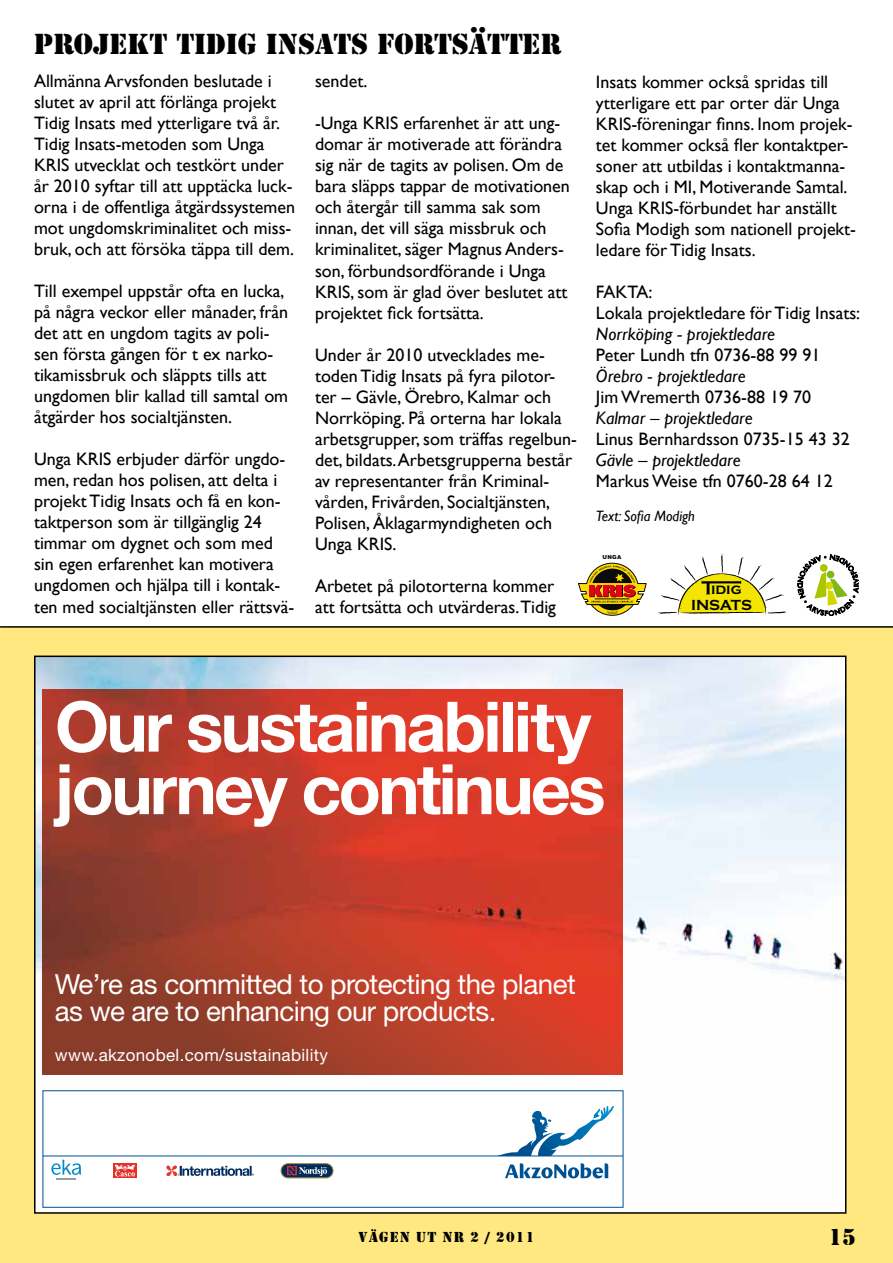
<style>
.page{position:relative;width:893px;height:1263px;background:#fff}
.page>*{position:absolute;margin:0;border:0;box-sizing:border-box;transform-origin:0 0}
.t1{font:700 69.75px/62.6px "Helvetica Neue LT Std";letter-spacing:-.04em;color:#fff}
.t2{font:27.75px/26.8px "Helvetica Neue LT Std";letter-spacing:-.02em;color:#fff}
.t3{font:27px "Stencil Std";color:#000}
.t4{font:24px "Stencil";color:#000}
.t5{font:18px/21px "Gill Sans";color:#000}
.t6{font:italic 18px "Gill Sans";color:#000}
.t7{font:16.95px "Helvetica Neue LT Std";letter-spacing:.02em;color:#fff}
.t8{font:700 15.3px "Copperplate Gothic";color:#000}
.t9{font:700 15.15px "Copperplate Gothic";color:#000}
.t10{font:italic 15px "Gill Sans";color:#000;scale:.96 1}
.t11{font:15px "Stencil";letter-spacing:.08em;color:#000}
.t12{font:900 5.55px "Arial";color:#0c0b0c}
</style>
<div class="page">
<div style="left:0;top:628px;width:893px;height:635px;background:#fee87f"></div>
<img style="left:37px;top:658px;width:806px;height:553px">
<img style="left:42px;top:689px;width:580px;height:386px">
<div style="left:43px;top:1091px;width:580px;height:116px;background:#fff"></div>
<svg style="left:497px;top:1106px;width:118px;height:50px"></svg>
<svg style="left:505px;top:1163px;width:103px;height:15px"></svg>
<hr style="left:43px;top:1156px;width:580px;height:1px;background:#005192">
<svg style="left:113px;top:1163px;width:24px;height:15px"></svg>
<svg style="left:115px;top:1165px;width:20px;height:11px"></svg>
<svg style="left:51px;top:1160px;width:30px;height:19px"></svg>
<svg style="left:166px;top:1165px;width:88px;height:11px"></svg>
<div style="left:281px;top:1164px;width:52px;height:14px;background:#002c5d;border-radius:7px"></div>
<div style="left:281px;top:1163px;width:52px;height:15px;border:1px solid #a1863d;border-radius:7px"></div>
<svg style="left:287px;top:1166px;width:40px;height:10px"></svg>
<svg style="left:798px;top:554px;width:61px;height:62px"></svg>
<svg style="left:659px;top:555px;width:127px;height:60px"></svg>
<hr style="left:0;top:626px;width:893px;height:2px;background:#000">
<svg style="left:578px;top:562px;width:69px;height:54px"></svg>
<h3 class="t3" style="left:34px;top:27px;width:529px">PROJEKT TIDIG INSATS FORTSÄTTER</h3>
<p class="t5" style="left:34px;top:71px;width:262px">Allmänna Arvsfonden beslutade i slutet av april att förlänga projekt Tidig Insats med ytterligare två år.<br>Tidig Insats-metoden som Unga KRIS utvecklat och testkört under år 2010 syftar till att upptäcka luck&shy;orna i de offentliga åtgärdssystemen mot ungdomskriminalitet och miss&shy;bruk, och att försöka täppa till dem.</p>
<p class="t5" style="left:34px;top:281px;width:256px">Till exempel uppstår ofta en lucka, på några veckor eller månader, från det att en ungdom tagits av poli&shy;sen första gången för t ex narko&shy;tikamissbruk och släppts tills att ungdomen blir kallad till samtal om åtgärder hos socialtjänsten.</p>
<p class="t5" style="left:34px;top:449px;width:262px">Unga KRIS erbjuder därför ungdo&shy;men, redan hos polisen, att delta i projekt Tidig Insats och få en kon&shy;taktperson som är tillgänglig 24 timmar om dygnet och som med sin egen erfarenhet kan motivera ungdomen och hjälpa till i kontak&shy;ten med socialtjänsten eller rättsvä-</p>
<p class="t5" style="left:315px;top:71px;width:54px">sendet.</p>
<p class="t5" style="left:315px;top:113px;width:256px">-Unga KRIS erfarenhet är att ung&shy;domar är motiverade att förändra sig när de tagits av polisen. Om de bara släpps tappar de motivationen och återgår till samma sak som innan, det vill säga missbruk och kriminalitet, säger Magnus Anders&shy;son, förbundsordförande i Unga<br>KRIS, som är glad över beslutet att projektet fick fortsätta.</p>
<p class="t5" style="left:315px;top:344px;width:263px">Under år 2010 utvecklades me&shy;toden Tidig Insats på fyra pilotor&shy;ter – Gävle, Örebro, Kalmar och<br>Norrköping. På orterna har lokala arbetsgrupper, som träffas regelbun&shy;det, bildats. Arbetsgrupperna består av representanter från Kriminal&shy;vården, Frivården, Socialtjänsten,<br>Polisen, Åklagarmyndigheten och<br>Unga KRIS.</p>
<p class="t5" style="left:315px;top:575px;width:242px">Arbetet på pilotorterna kommer att fortsätta och utvärderas.Tidig</p>
<p class="t5" style="left:596px;top:71px;width:262px">Insats kommer också spridas till ytterligare ett par orter där Unga KRIS-föreningar finns. Inom projek&shy;tet kommer också fler kontaktper&shy;soner att utbildas i kontaktmanna&shy;skap och i MI, Motiverande Samtal.<br>Unga KRIS-förbundet har anställt Sofia Modigh som nationell projekt&shy;ledare för Tidig Insats.</p>
<p class="t5" style="left:596px;top:281px;width:266px">FAKTA:<br>Lokala projektledare för Tidig Insats:</p>
<p class="t6" style="left:596px;top:323px;width:181px">Norrköping - projektledare</p>
<p class="t5" style="left:596px;top:344px;width:226px">Peter Lundh tfn 0736-88 99 91</p>
<p class="t6" style="left:596px;top:365px;width:151px">Örebro - projektledare</p>
<p class="t5" style="left:596px;top:386px;width:217px">Jim Wremerth 0736-88 19 70</p>
<p class="t6" style="left:596px;top:407px;width:158px">Kalmar – projektledare</p>
<p class="t5" style="left:596px;top:428px;width:255px">Linus Bernhardsson 0735-15 43 32</p>
<p class="t6" style="left:596px;top:449px;width:146px">Gävle – projektledare</p>
<p class="t5" style="left:596px;top:470px;width:238px">Markus Weise tfn 0760-28 64 12</p>
<p class="t10" style="left:596px;top:507px;width:105px">Text: Sofia Modigh</p>
<p class="t12" style="left:602px;top:553px;width:20px">UNGA</p>
<p class="t8" style="left:711px;top:581px;width:32px">idig</p>
<p class="t9" style="left:691px;top:596px;width:62px">INSATS</p>
<h1 class="t1" style="left:55px;top:694px;width:552px">Our sustainability journey continues</h1>
<h2 class="t2" style="left:55px;top:970px;width:522px">We’re as committed to protecting the planet as we are to enhancing our products.</h2>
<p class="t7" style="left:55px;top:1044px;width:275px">www.akzonobel.com/sustainability</p>
<p class="t11" style="left:359px;top:1228px;width:177px">VÄGEN ut NR 2 / 2011</p>
<h3 class="t4" style="left:828px;top:1223px;width:29px">15</h3>
</div>
